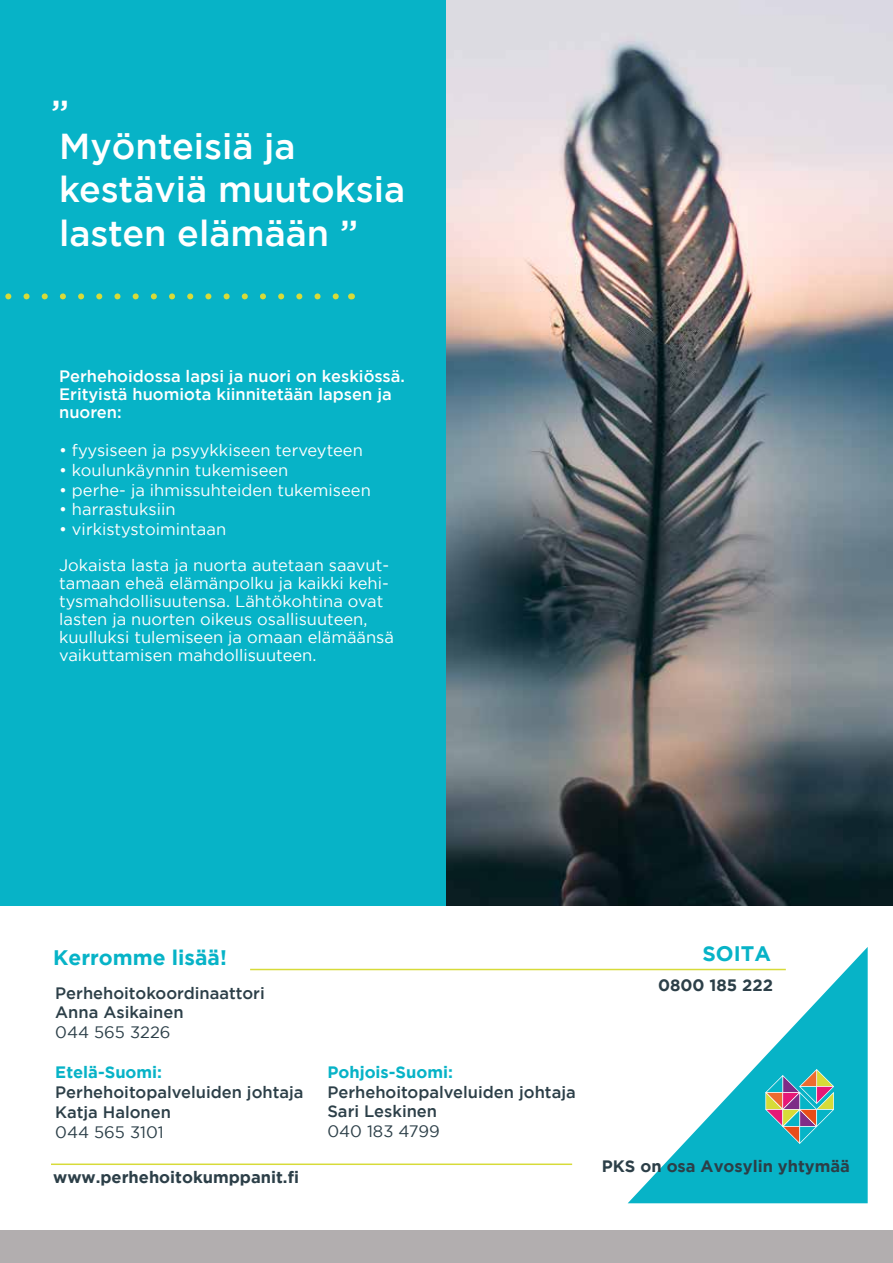
<style>
.page{position:relative;width:893px;height:1263px;background:#fff}
.page>*{position:absolute;margin:0;border:0;box-sizing:border-box;transform-origin:0 0}
.t1{font:500 36px/43.2px "Gotham";color:#fff}
.t2{font:700 21px "Gotham";color:#07b3c7}
.t3{font:16.5px/18px "Gotham";color:#fff}
.t4{font:500 16.5px/19.8px "Gotham";color:#2c3f48}
.t5{font:500 16.5px/18px "Gotham";color:#fff}
.t6{font:700 16.5px "Gotham";color:#2c3f48}
.t7{font:16.5px "Gotham";color:#2c3f48}
.t8{font:700 16.5px "Gotham";color:#07b3c7}
</style>
<div class="page">
<div style="left:0;top:0;width:470px;height:905px;background:#07b3c7"></div>
<img style="left:446px;top:0;width:447px;height:905px">
<hr style="left:51px;top:1163px;width:521px;height:2px;background:#d7db39">
<svg style="left:628px;top:947px;width:240px;height:256px"></svg>
<hr style="left:250px;top:969px;width:536px;height:1px;background:#d7db39">
<svg style="left:765px;top:1069px;width:69px;height:75px;background:#62a2a6"></svg>
<div style="left:0;top:1231px;width:893px;height:32px;background:#b2aeaf"></div>
<svg style="left:8px;top:293px;width:331px;height:6px"></svg>
<h1 class="t1" style="left:51px;top:91px;width:20px">”</h1>
<h1 class="t1" style="left:59px;top:124px;width:348px">Myönteisiä ja kestäviä muutoksia lasten elämään ”</h1>
<p class="t5" style="left:59px;top:367px;width:347px">Perhehoidossa lapsi ja nuori on keskiössä.<br>Erityistä huomiota kiinnitetään lapsen ja nuoren:</p>
<p class="t3" style="left:59px;top:441px;width:305px">• fyysiseen ja psyykkiseen terveyteen</p>
<p class="t3" style="left:59px;top:461px;width:231px">• koulunkäynnin tukemiseen</p>
<p class="t3" style="left:59px;top:480px;width:313px">• perhe- ja ihmissuhteiden tukemiseen</p>
<p class="t3" style="left:59px;top:500px;width:118px">• harrastuksiin</p>
<p class="t3" style="left:59px;top:511px;width:331px;line-height:36px">• virkistystoimintaan<br>Jokaista lasta ja nuorta autetaan saavut-</p>
<p class="t3" style="left:59px;top:574px;width:336px">tamaan eheä elämänpolku ja kaikki kehi&shy;tysmahdollisuutensa. Lähtökohtina ovat lasten ja nuorten oikeus osallisuuteen, kuulluksi tulemiseen ja omaan elämäänsä vaikuttamisen mahdollisuuteen.</p>
<p class="t2" style="left:53px;top:946px;width:175px">Kerromme lisää!</p>
<p class="t4" style="left:55px;top:982px;width:211px">Perhehoitokoordinaattori<br>Anna Asikainen</p>
<p class="t7" style="left:55px;top:1023px;width:117px">044 565 3226</p>
<p class="t8" style="left:55px;top:1063px;width:108px">Etelä-Suomi:</p>
<p class="t4" style="left:55px;top:1082px;width:250px">Perhehoitopalveluiden johtaja<br>Katja Halonen</p>
<p class="t7" style="left:55px;top:1123px;width:110px">044 565 3101</p>
<p class="t6" style="left:53px;top:1168px;width:247px">www.perhehoitokumppanit.fi</p>
<p class="t8" style="left:327px;top:1062px;width:127px">Pohjois-Suomi:</p>
<p class="t4" style="left:327px;top:1081px;width:250px">Perhehoitopalveluiden johtaja<br>Sari Leskinen</p>
<p class="t7" style="left:327px;top:1122px;width:114px">040 183 4799</p>
<p class="t2" style="left:702px;top:941px;width:70px">SOITA</p>
<p class="t6" style="left:658px;top:975px;width:117px">0800 185 222</p>
<p class="t6" style="left:602px;top:1156px;width:250px">PKS on osa Avosylin yhtymää</p>
</div>
